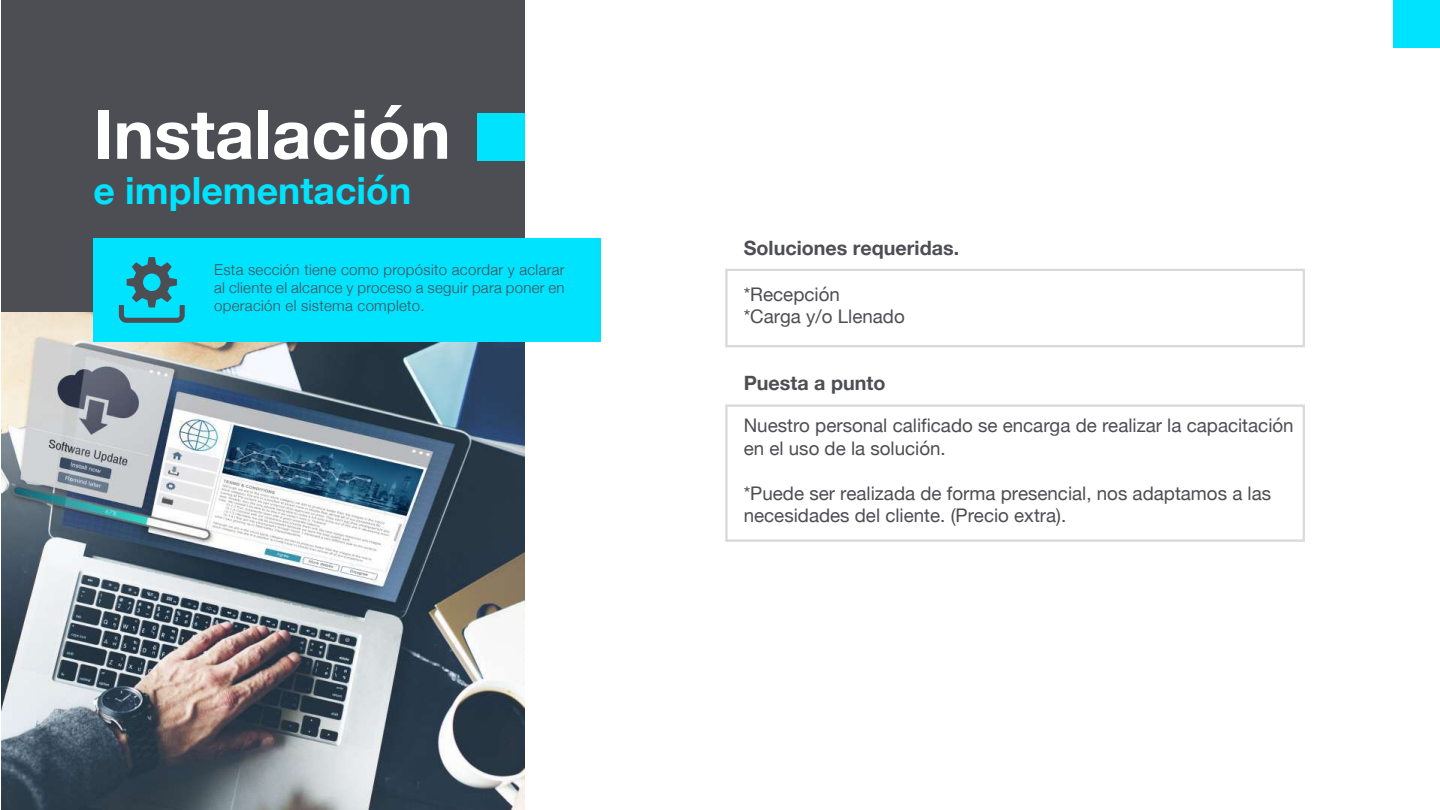
<style>
.page{position:relative;width:1440px;height:810px;background:#fff}
.page>*{position:absolute;margin:0;border:0;box-sizing:border-box;transform-origin:0 0}
.t1{font:700 68.47px "Helvetica Neue";color:#fff}
.t2{font:700 37.42px "Helvetica Neue";color:#00e3ff}
.t3{font:700 19.73px "Helvetica Neue";color:#4d4d54}
.t4{font:18.75px/22.5px "Helvetica Neue";color:#4d4d54}
.t5{font:300 15px/18px "Helvetica Neue";letter-spacing:.02em;color:#4d4d54;text-align:justify}
</style>
<div class="page">
<div style="left:1px;top:1px;width:523px;height:761px;background:#4d4d54"></div>
<img style="left:1px;top:313px;width:524px;height:497px">
<div style="left:477px;top:113px;width:47px;height:48px;background:#00e3ff"></div>
<div style="left:1393px;top:1px;width:47px;height:47px;background:#00e3ff"></div>
<div style="left:93px;top:238px;width:508px;height:104px;background:#00e3ff"></div>
<svg style="left:119px;top:257px;width:66px;height:66px"></svg>
<div style="left:725px;top:269px;width:580px;height:78px;border:2px solid #d9d9d9"></div>
<div style="left:725px;top:404px;width:580px;height:138px;border:2px solid #d9d9d9"></div>
<h1 class="t1" style="left:93px;top:81px;width:359px">Instalación</h1>
<h2 class="t2" style="left:93px;top:161px;width:319px">e implementación</h2>
<p class="t5" style="left:214px;top:259px;width:352px">Esta sección tiene como propósito acordar y aclarar al cliente el alcance y proceso a seguir para poner en operación el sistema completo.</p>
<p class="t3" style="left:744px;top:233px;width:217px">Soluciones requeridas.</p>
<p class="t4" style="left:744px;top:284px;width:163px">*Recepción<br>*Carga y/o Llenado</p>
<p class="t3" style="left:744px;top:367px;width:143px">Puesta a punto</p>
<p class="t4" style="left:744px;top:416px;width:551px">Nuestro personal calificado se encarga de realizar la capacitación en el uso de la solución.</p>
<p class="t4" style="left:744px;top:483px;width:529px">*Puede ser realizada de forma presencial, nos adaptamos a las necesidades del cliente. (Precio extra).</p>
</div>
